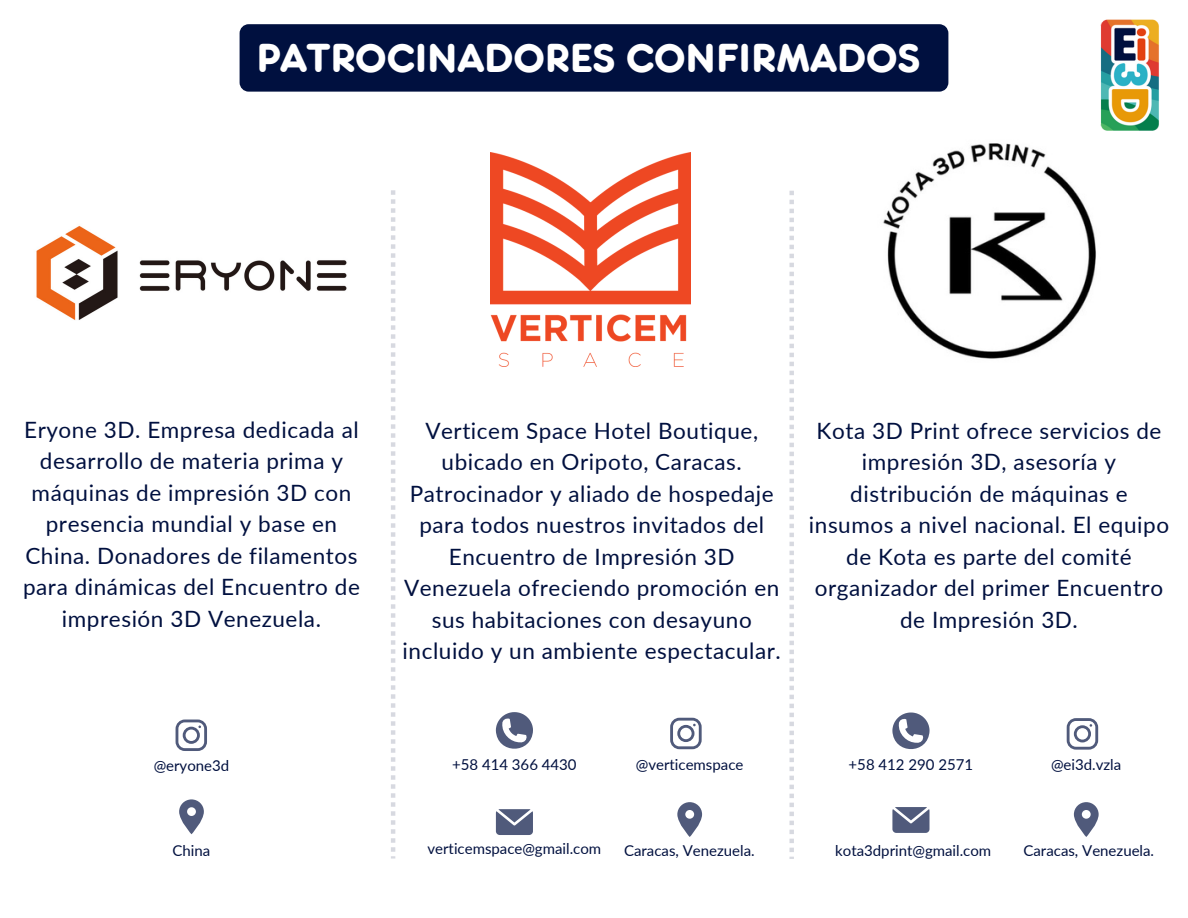
<style>
.page{position:relative;width:1188px;height:918px;background:#fff}
.page>*{position:absolute;margin:0;border:0;box-sizing:border-box;transform-origin:0 0}
.t1{font:500 42px "Frankfurter Com";color:#fff}
.t2{font:22.5px/31.5px "Lato";letter-spacing:.025em;color:#00103f;text-align:center}
.t3{font:15px "Lato";color:#00103f}
</style>
<div class="page">
<svg style="left:391px;top:190px;width:4px;height:669px"></svg>
<svg style="left:789px;top:191px;width:5px;height:668px"></svg>
<img style="left:883px;top:143px;width:213px;height:216px">
<svg style="left:176px;top:720px;width:31px;height:31px"></svg>
<svg style="left:179px;top:799px;width:25px;height:35px"></svg>
<svg style="left:670px;top:718px;width:32px;height:31px"></svg>
<svg style="left:496px;top:712px;width:37px;height:37px"></svg>
<svg style="left:496px;top:809px;width:37px;height:26px"></svg>
<svg style="left:677px;top:802px;width:25px;height:35px"></svg>
<svg style="left:1067px;top:718px;width:31px;height:32px"></svg>
<svg style="left:892px;top:713px;width:38px;height:36px"></svg>
<svg style="left:892px;top:807px;width:38px;height:26px"></svg>
<svg style="left:1074px;top:802px;width:25px;height:35px"></svg>
<img style="left:1100px;top:19px;width:59px;height:111px">
<img style="left:490px;top:153px;width:201px;height:214px">
<img style="left:36px;top:225px;width:311px;height:95px">
<div style="left:240px;top:24px;width:708px;height:68px;background:#00103f"></div>
<p class="t1" style="left:256px;top:32px;width:666px">PATROCINADORES CONFIRMADOS</p>
<p class="t2" style="left:23px;top:413px;width:338px">Eryone 3D. Empresa dedicada al desarrollo de materia prima y máquinas de impresión 3D con presencia mundial y base en<br>China. Donadores de filamentos para dinámicas del Encuentro de impresión 3D Venezuela.</p>
<p class="t2" style="left:403px;top:414px;width:380px">Verticem Space Hotel Boutique, ubicado en Oripoto, Caracas.<br>Patrocinador y aliado de hospedaje para todos nuestros invitados del<br>Encuentro de Impresión 3D<br>Venezuela ofreciendo promoción en sus habitaciones con desayuno incluido y un ambiente espectacular.</p>
<p class="t2" style="left:809px;top:414px;width:362px">Kota 3D Print ofrece servicios de impresión 3D, asesoría y distribución de máquinas e insumos a nivel nacional. El equipo de Kota es parte del comité organizador del primer Encuentro de Impresión 3D.</p>
<p class="t3" style="left:154px;top:757px;width:77px">@eryone3d</p>
<p class="t3" style="left:452px;top:755px;width:126px">+58 414 366 4430</p>
<p class="t3" style="left:636px;top:755px;width:109px">@verticemspace</p>
<p class="t3" style="left:849px;top:755px;width:126px">+58 412 290 2571</p>
<p class="t3" style="left:1051px;top:755px;width:72px">@ei3d.vzla</p>
<p class="t3" style="left:173px;top:841px;width:39px">China</p>
<p class="t3" style="left:428px;top:839px;width:175px">verticemspace@gmail.com</p>
<p class="t3" style="left:624px;top:841px;width:132px">Caracas, Venezuela.</p>
<p class="t3" style="left:835px;top:841px;width:158px">kota3dprint@gmail.com</p>
<p class="t3" style="left:1024px;top:841px;width:132px">Caracas, Venezuela.</p>
</div>
